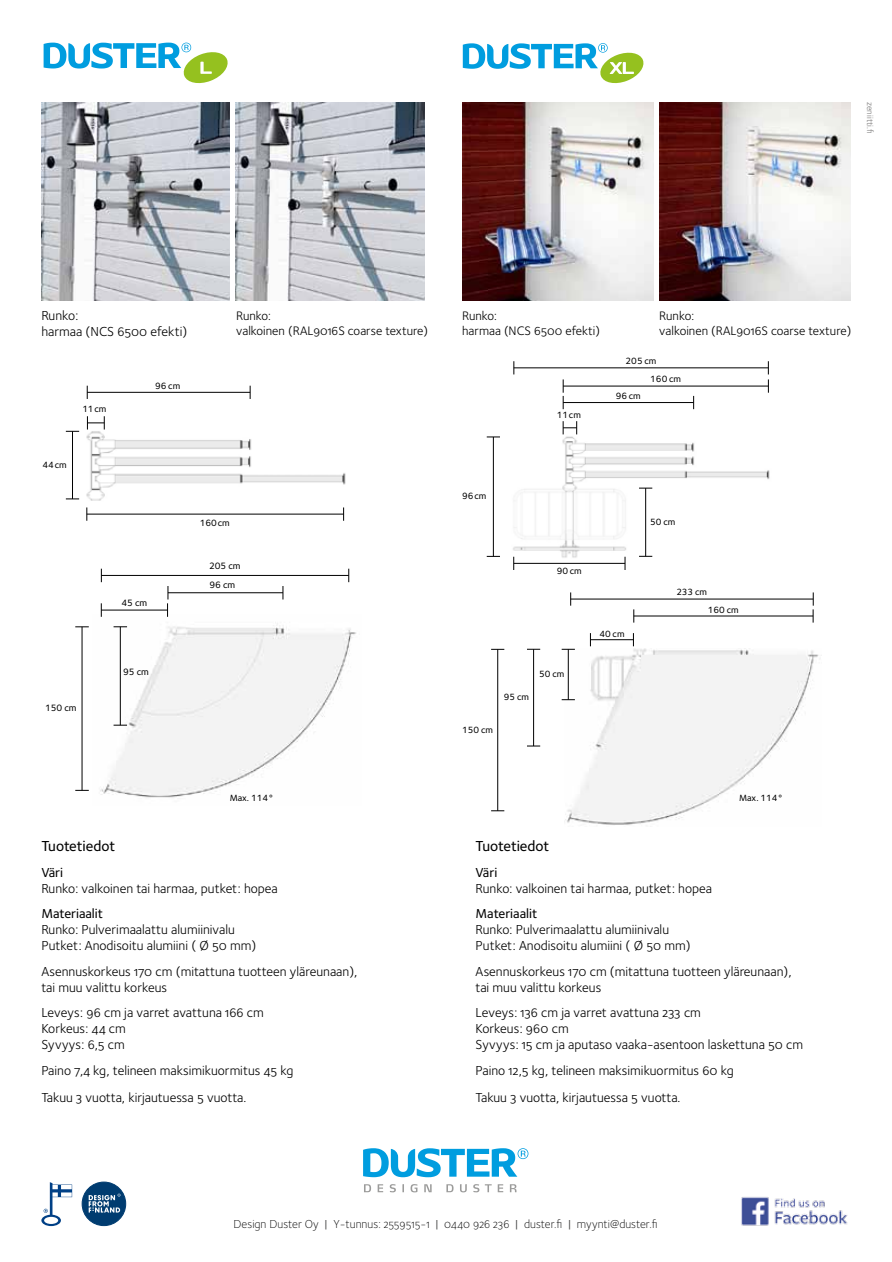
<style>
.page{position:relative;width:892px;height:1262px;background:#fff}
.page>*{position:absolute;margin:0;border:0;box-sizing:border-box;transform-origin:0 0}
.t1{font:500 15px "Foundry Sterling";color:#000}
.t2{font:13.5px/16.2px "Foundry Sterling Book OSF";color:#000}
.t3{font:500 13.5px "Foundry Sterling";color:#000}
.t4{font:12.75px/15.3px "Foundry Sterling Book OSF";color:#000}
.t5{font:12px "Foundry Sterling Light OSF";color:#000}
.t6{font:500 9.45px/18.5px "Foundry Sterling";letter-spacing:-.01em;color:#000}
.t7{font:500 9.3px "Foundry Sterling";letter-spacing:-.01em;color:#000}
.t8{font:9px "Foundry Sterling Book OSF";color:#7c7b7b}
.s1{font-family:"Foundry Sterling Book OSF";color:#3c3c3b}
</style>
<div class="page">
<svg style="left:462px;top:43px;width:182px;height:41px"></svg>
<svg style="left:44px;top:43px;width:184px;height:41px"></svg>
<svg style="left:364px;top:1184px;width:7px;height:8px"></svg>
<svg style="left:377px;top:1184px;width:6px;height:8px"></svg>
<svg style="left:389px;top:1184px;width:6px;height:8px"></svg>
<svg style="left:402px;top:1184px;width:2px;height:8px"></svg>
<svg style="left:410px;top:1184px;width:7px;height:8px"></svg>
<svg style="left:424px;top:1184px;width:7px;height:8px"></svg>
<svg style="left:446px;top:1184px;width:7px;height:8px"></svg>
<svg style="left:460px;top:1184px;width:6px;height:8px"></svg>
<svg style="left:473px;top:1184px;width:18px;height:8px"></svg>
<svg style="left:497px;top:1184px;width:6px;height:8px"></svg>
<svg style="left:509px;top:1184px;width:7px;height:8px"></svg>
<svg style="left:363px;top:1148px;width:165px;height:29px"></svg>
<svg style="left:41px;top:1182px;width:31px;height:44px"></svg>
<div style="left:61px;top:1192px;width:11px;height:5px;background:#fff"></div>
<div style="left:82px;top:1182px;width:44px;height:44px;background:#003c70;border:1px solid #003c70;border-radius:50%"></div>
<svg style="left:89px;top:1193px;width:31px;height:19px"></svg>
<img style="left:741px;top:1197px;width:107px;height:29px">
<img style="left:41px;top:102px;width:188px;height:199px">
<img style="left:235px;top:102px;width:189px;height:199px">
<img style="left:462px;top:102px;width:190px;height:199px">
<img style="left:659px;top:102px;width:190px;height:199px">
<img style="left:65px;top:385px;width:281px;height:136px">
<svg style="left:87px;top:386px;width:1px;height:13px"></svg>
<svg style="left:250px;top:386px;width:1px;height:13px"></svg>
<hr style="left:87px;top:392px;width:163px;height:1px;background:#000">
<svg style="left:86px;top:507px;width:1px;height:14px"></svg>
<svg style="left:343px;top:507px;width:1px;height:14px"></svg>
<hr style="left:87px;top:514px;width:256px;height:1px;background:#000">
<svg style="left:66px;top:499px;width:13px;height:1px"></svg>
<svg style="left:66px;top:431px;width:13px;height:1px"></svg>
<hr style="left:72px;top:431px;width:1px;height:68px;background:#000">
<svg style="left:87px;top:416px;width:18px;height:13px"></svg>
<img style="left:486px;top:379px;width:284px;height:191px">
<svg style="left:513px;top:361px;width:1px;height:13px"></svg>
<hr style="left:513px;top:368px;width:254px;height:1px;background:#000">
<svg style="left:486px;top:556px;width:13px;height:1px"></svg>
<svg style="left:486px;top:437px;width:13px;height:1px"></svg>
<hr style="left:493px;top:437px;width:1px;height:119px;background:#000">
<svg style="left:638px;top:556px;width:14px;height:1px"></svg>
<svg style="left:638px;top:488px;width:14px;height:1px"></svg>
<hr style="left:645px;top:488px;width:1px;height:68px;background:#000">
<svg style="left:767px;top:361px;width:1px;height:32px"></svg>
<hr style="left:563px;top:386px;width:205px;height:1px;background:#000">
<svg style="left:562px;top:379px;width:1px;height:30px"></svg>
<svg style="left:693px;top:396px;width:1px;height:13px"></svg>
<hr style="left:563px;top:402px;width:130px;height:1px;background:#000">
<svg style="left:624px;top:557px;width:1px;height:13px"></svg>
<svg style="left:513px;top:557px;width:1px;height:13px"></svg>
<hr style="left:513px;top:563px;width:111px;height:1px;background:#000">
<svg style="left:562px;top:421px;width:15px;height:13px"></svg>
<img style="left:564px;top:649px;width:255px;height:176px">
<svg style="left:570px;top:592px;width:1px;height:14px"></svg>
<hr style="left:570px;top:599px;width:242px;height:1px;background:#000">
<svg style="left:633px;top:609px;width:1px;height:13px"></svg>
<svg style="left:812px;top:592px;width:1px;height:30px"></svg>
<hr style="left:633px;top:616px;width:179px;height:1px;background:#000">
<svg style="left:590px;top:633px;width:1px;height:13px"></svg>
<svg style="left:632px;top:633px;width:1px;height:13px"></svg>
<hr style="left:590px;top:639px;width:43px;height:1px;background:#000">
<svg style="left:491px;top:810px;width:13px;height:1px"></svg>
<svg style="left:491px;top:649px;width:13px;height:1px"></svg>
<hr style="left:497px;top:649px;width:1px;height:162px;background:#000">
<svg style="left:561px;top:699px;width:13px;height:1px"></svg>
<svg style="left:561px;top:649px;width:13px;height:1px"></svg>
<hr style="left:567px;top:649px;width:1px;height:51px;background:#000">
<svg style="left:527px;top:746px;width:13px;height:1px"></svg>
<svg style="left:527px;top:649px;width:13px;height:1px"></svg>
<hr style="left:533px;top:649px;width:1px;height:97px;background:#000">
<img style="left:100px;top:615px;width:256px;height:183px">
<svg style="left:101px;top:569px;width:1px;height:13px"></svg>
<svg style="left:348px;top:569px;width:1px;height:13px"></svg>
<hr style="left:101px;top:575px;width:247px;height:1px;background:#000">
<svg style="left:282px;top:586px;width:1px;height:13px"></svg>
<hr style="left:168px;top:592px;width:115px;height:1px;background:#000">
<svg style="left:101px;top:603px;width:1px;height:14px"></svg>
<svg style="left:167px;top:586px;width:2px;height:31px"></svg>
<hr style="left:101px;top:610px;width:66px;height:1px;background:#000">
<svg style="left:113px;top:725px;width:14px;height:1px"></svg>
<svg style="left:113px;top:626px;width:14px;height:1px"></svg>
<hr style="left:120px;top:627px;width:1px;height:98px;background:#000">
<svg style="left:75px;top:790px;width:14px;height:1px"></svg>
<svg style="left:75px;top:626px;width:14px;height:1px"></svg>
<hr style="left:82px;top:627px;width:1px;height:163px;background:#000">
<p class="t8" style="left:876px;top:102px;width:33px;rotate:90deg">zeniitti.fi</p>
<p class="t2" style="left:41px;top:307px;width:147px">Runko:<br>harmaa (NCS 6500 efekti)</p>
<p class="t4" style="left:462px;top:307px;width:139px">Runko:<br>harmaa (NCS 6500 efekti)</p>
<p class="t4" style="left:236px;top:307px;width:193px">Runko:<br>valkoinen (RAL9016S coarse texture)</p>
<p class="t4" style="left:659px;top:307px;width:193px">Runko:<br>valkoinen (RAL9016S coarse texture)</p>
<p class="t7" style="left:82px;top:403px;width:26px">11 cm</p>
<p class="t7" style="left:42px;top:458px;width:26px">44 cm</p>
<p class="t7" style="left:155px;top:379px;width:27px">96 cm</p>
<p class="t6" style="left:121px;top:593px;width:27px">45 cm</p>
<p class="t7" style="left:200px;top:517px;width:31px">160 cm</p>
<p class="t6" style="left:209px;top:556px;width:33px">205 cm<br>96 cm</p>
<p class="t6" style="left:45px;top:698px;width:33px">150 cm</p>
<p class="t6" style="left:123px;top:662px;width:27px">95 cm</p>
<p class="t7" style="left:229px;top:791px;width:45px">Max. 114°</p>
<p class="t1" style="left:41px;top:836px;width:75px">Tuotetiedot</p>
<p class="t3" style="left:41px;top:862px;width:23px">Väri</p>
<p class="t2" style="left:41px;top:880px;width:238px">Runko: valkoinen tai harmaa, putket: hopea</p>
<p class="t3" style="left:41px;top:904px;width:63px">Materiaalit</p>
<p class="t2" style="left:41px;top:921px;width:216px">Runko: Pulverimaalattu alumiinivalu<br>Putket: Anodisoitu alumiini ( Ø 50 mm)</p>
<p class="t2" style="left:41px;top:962px;width:317px">Asennuskorkeus 170 cm (mitattuna tuotteen yläreunaan), tai muu valittu korkeus</p>
<p class="t2" style="left:41px;top:1004px;width:224px">Leveys: 96 cm ja varret avattuna 166 cm<br>Korkeus: 44 cm<br>Syvyys: 6,5 cm</p>
<p class="t2" style="left:41px;top:1056px;width:253px;line-height:27px">Paino 7,4 kg, telineen maksimikuormitus 45 kg<br>Takuu 3 vuotta, kirjautuessa 5 vuotta.</p>
<p class="t7" style="left:625px;top:354px;width:32px">205 cm</p>
<p class="t7" style="left:556px;top:409px;width:26px">11 cm</p>
<p class="t7" style="left:615px;top:390px;width:27px">96 cm</p>
<p class="t7" style="left:650px;top:372px;width:32px">160 cm</p>
<p class="t7" style="left:462px;top:490px;width:26px">96 cm</p>
<p class="t7" style="left:556px;top:564px;width:27px">90 cm</p>
<p class="t7" style="left:462px;top:723px;width:32px">150 cm</p>
<p class="t7" style="left:503px;top:690px;width:27px">95 cm</p>
<p class="t7" style="left:539px;top:667px;width:27px">50 cm</p>
<p class="t7" style="left:599px;top:627px;width:27px">40 cm</p>
<p class="t7" style="left:650px;top:515px;width:27px">50 cm</p>
<p class="t7" style="left:676px;top:585px;width:32px">233 cm</p>
<p class="t7" style="left:707px;top:603px;width:32px">160 cm</p>
<p class="t7" style="left:738px;top:791px;width:45px">Max. 114°</p>
<p class="t1" style="left:475px;top:836px;width:75px">Tuotetiedot</p>
<p class="t3" style="left:475px;top:862px;width:23px">Väri</p>
<p class="t2" style="left:475px;top:880px;width:238px">Runko: valkoinen tai harmaa, putket: hopea</p>
<p class="t3" style="left:475px;top:904px;width:63px">Materiaalit</p>
<p class="t2" style="left:475px;top:921px;width:216px">Runko: Pulverimaalattu alumiinivalu<br>Putket: Anodisoitu alumiini ( Ø 50 mm)</p>
<p class="t2" style="left:475px;top:962px;width:317px">Asennuskorkeus 170 cm (mitattuna tuotteen yläreunaan), tai muu valittu korkeus</p>
<p class="t2" style="left:475px;top:1004px;width:329px">Leveys: 136 cm ja varret avattuna 233 cm<br>Korkeus: 960 cm<br>Syvyys: 15 cm ja aputaso vaaka-asentoon laskettuna 50 cm</p>
<p class="t2" style="left:475px;top:1056px;width:260px;line-height:27px">Paino 12,5 kg, telineen maksimikuormitus 60 kg<br>Takuu 3 vuotta, kirjautuessa 5 vuotta.</p>
<p class="t5" style="left:233px;top:1215px;width:425px">Design Duster Oy <span class="s1">|</span> Y-tunnus: 2559515-1 <span class="s1">|</span> 0440 926 236 <span class="s1">|</span> duster.fi <span class="s1">|</span> myynti@duster.fi</p>
</div>
